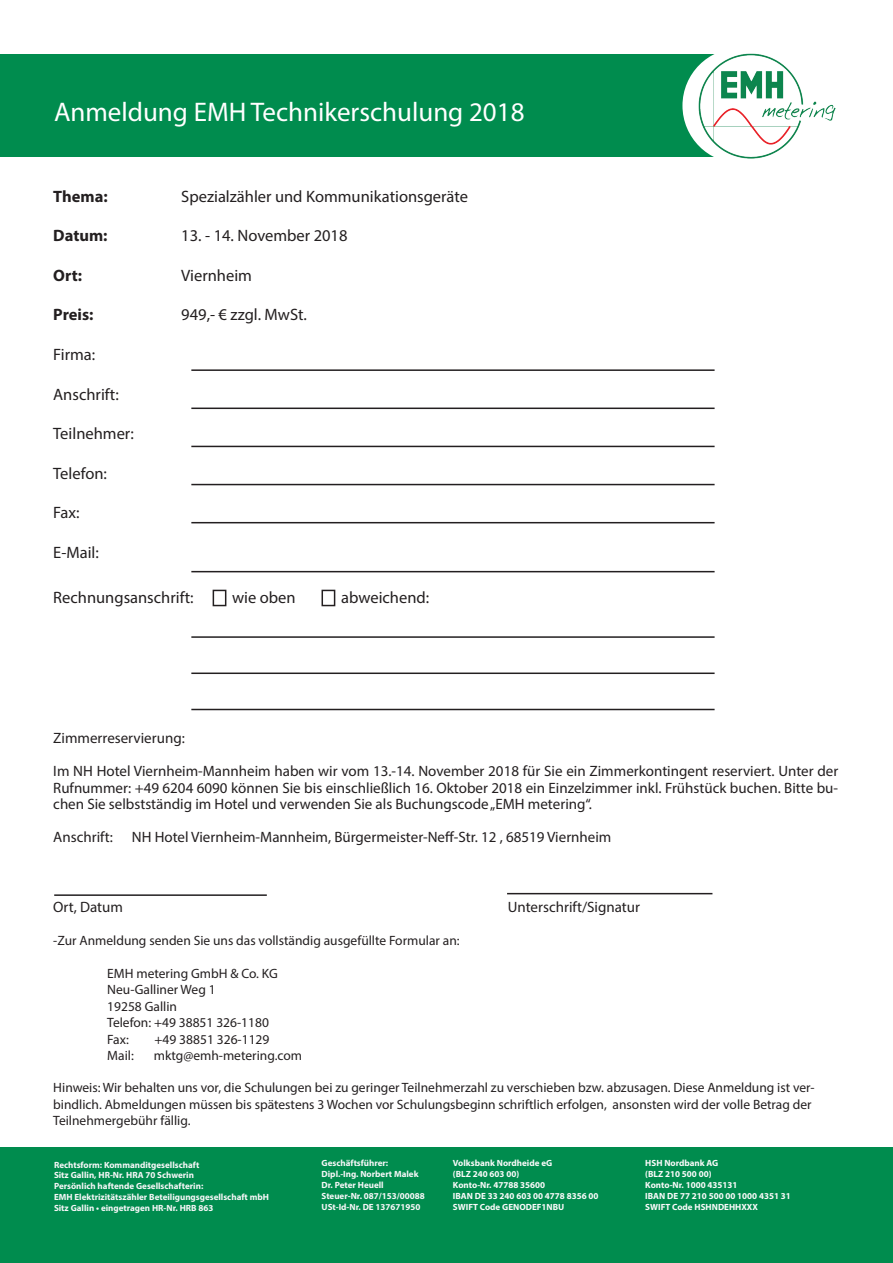
<style>
.page{position:relative;width:893px;height:1263px;background:#fff}
.page>*{position:absolute;margin:0;border:0;box-sizing:border-box;transform-origin:0 0}
.t1{font:27px "Myriad Pro";color:#fff}
.t2{font:16.5px "Myriad Pro";color:#231f20}
.t3{font:700 16.5px "Myriad Pro";color:#231f20}
.t4{font:15px/16.5px "Myriad Pro";color:#231f20;text-align:justify}
.t5{font:13.5px/16.5px "Myriad Pro";color:#231f20}
.t6{font:700 9px/10.8px "Myriad Pro";color:#f7f7f8}
.t7{font:700 9px/10.8px "Myriad Pro";color:#fafafa}
</style>
<div class="page">
<div style="left:0;top:54px;width:724px;height:103px;background:#008c4e"></div>
<div style="left:682px;top:48px;width:116px;height:115px;background:#fff;border-radius:50%"></div>
<img style="left:698px;top:53px;width:137px;height:106px">
<div style="left:0;top:1148px;width:893px;height:115px;background:#008c4e"></div>
<div style="left:213px;top:590px;width:13px;height:16px;border:2px solid #231f20"></div>
<hr style="left:191px;top:369px;width:524px;height:2px;background:#231f20">
<hr style="left:191px;top:408px;width:524px;height:1px;background:#231f20">
<hr style="left:191px;top:446px;width:524px;height:1px;background:#231f20">
<hr style="left:191px;top:484px;width:524px;height:1px;background:#231f20">
<hr style="left:191px;top:522px;width:524px;height:1px;background:#231f20">
<hr style="left:191px;top:571px;width:524px;height:1px;background:#231f20">
<hr style="left:191px;top:636px;width:524px;height:2px;background:#231f20">
<hr style="left:191px;top:672px;width:524px;height:2px;background:#231f20">
<hr style="left:191px;top:709px;width:524px;height:1px;background:#231f20">
<hr style="left:54px;top:894px;width:213px;height:2px;background:#231f20">
<hr style="left:507px;top:893px;width:205px;height:1px;background:#231f20">
<div style="left:322px;top:590px;width:13px;height:16px;border:2px solid #231f20"></div>
<h1 class="t1" style="left:54px;top:95px;width:472px">Anmeldung EMH Technikerschulung 2018</h1>
<p class="t3" style="left:53px;top:185px;width:56px">Thema:</p>
<p class="t2" style="left:181px;top:186px;width:288px">Spezialzähler und Kommunikationsgeräte</p>
<p class="t3" style="left:53px;top:225px;width:56px">Datum:</p>
<p class="t2" style="left:181px;top:225px;width:168px">13. - 14. November 2018</p>
<p class="t3" style="left:53px;top:264px;width:30px">Ort:</p>
<p class="t2" style="left:181px;top:265px;width:72px">Viernheim</p>
<p class="t3" style="left:53px;top:304px;width:42px">Preis:</p>
<p class="t2" style="left:181px;top:305px;width:127px">949,- € zzgl. MwSt.</p>
<p class="t2" style="left:53px;top:344px;width:44px">Firma:</p>
<p class="t2" style="left:53px;top:384px;width:67px">Anschrift:</p>
<p class="t2" style="left:53px;top:423px;width:82px">Teilnehmer:</p>
<p class="t2" style="left:53px;top:463px;width:55px">Telefon:</p>
<p class="t2" style="left:53px;top:503px;width:28px">Fax:</p>
<p class="t2" style="left:53px;top:542px;width:47px">E-Mail:</p>
<p class="t2" style="left:53px;top:587px;width:142px">Rechnungsanschrift:</p>
<p class="t2" style="left:232px;top:587px;width:65px">wie oben</p>
<p class="t2" style="left:341px;top:587px;width:90px">abweichend:</p>
<p class="t4" style="left:53px;top:730px;width:133px">Zimmerreservierung:</p>
<p class="t4" style="left:53px;top:763px;width:786px">Im NH Hotel Viernheim-Mannheim haben wir vom 13.-14. November 2018 für Sie ein Zimmerkontingent reserviert. Unter der Rufnummer: +49 6204 6090 können Sie bis einschließlich 16. Oktober 2018 ein Einzelzimmer inkl. Frühstück buchen. Bitte bu&shy;chen Sie selbstständig im Hotel und verwenden Sie als Buchungscode „EMH metering“.</p>
<p class="t4" style="left:53px;top:829px;width:61px">Anschrift:</p>
<p class="t4" style="left:132px;top:829px;width:481px">NH Hotel Viernheim-Mannheim, Bürgermeister-Neff-Str. 12 , 68519 Viernheim</p>
<p class="t4" style="left:53px;top:898px;width:71px">Ort, Datum</p>
<p class="t4" style="left:508px;top:898px;width:134px">Unterschrift/Signatur</p>
<p class="t5" style="left:53px;top:931px;width:408px">-Zur Anmeldung senden Sie uns das vollständig ausgefüllte Formular an:</p>
<p class="t5" style="left:107px;top:964px;width:172px">EMH metering GmbH &amp; Co. KG<br>Neu-Galliner Weg 1<br>19258 Gallin<br>Telefon: +49 38851 326-1180<br>Fax:</p>
<p class="t5" style="left:155px;top:1030px;width:116px">+49 38851 326-1129</p>
<p class="t5" style="left:107px;top:1047px;width:28px">Mail:</p>
<p class="t5" style="left:154px;top:1047px;width:150px">mktg@emh-metering.com</p>
<p class="t5" style="left:53px;top:1079px;width:763px">Hinweis: Wir behalten uns vor, die Schulungen bei zu geringer Teilnehmerzahl zu verschieben bzw. abzusagen. Diese Anmeldung ist ver&shy;bindlich. Abmeldungen müssen bis spätestens 3 Wochen vor Schulungsbeginn schriftlich erfolgen, ansonsten wird der volle Betrag der<br>Teilnehmergebühr fällig.</p>
<p class="t6" style="left:54px;top:1159px;width:217px">Rechtsform: Kommanditgesellschaft<br>Sitz Gallin, HR-Nr. HRA 70 Schwerin<br>Persönlich haftende Gesellschafterin:<br>EMH Elektrizitätszähler Beteiligungsgesellschaft mbH Sitz Gallin • eingetragen HR-Nr. HRB 863</p>
<p class="t6" style="left:321px;top:1157px;width:105px">Geschäftsführer:<br>Dipl.-Ing. Norbert Malek<br>Dr. Peter Heuell<br>Steuer-Nr. 087/153/00088<br>USt-Id-Nr. DE 137671950</p>
<p class="t7" style="left:453px;top:1157px;width:147px">Volksbank Nordheide eG<br>(BLZ 240 603 00)<br>Konto-Nr. 47788 35600<br>IBAN DE 33 240 603 00 4778 8356 00<br>SWIFT Code GENODEF1NBU</p>
<p class="t7" style="left:645px;top:1157px;width:147px">HSH Nordbank AG<br>(BLZ 210 500 00)<br>Konto-Nr. 1000 435131<br>IBAN DE 77 210 500 00 1000 4351 31<br>SWIFT Code HSHNDEHHXXX</p>
</div>
